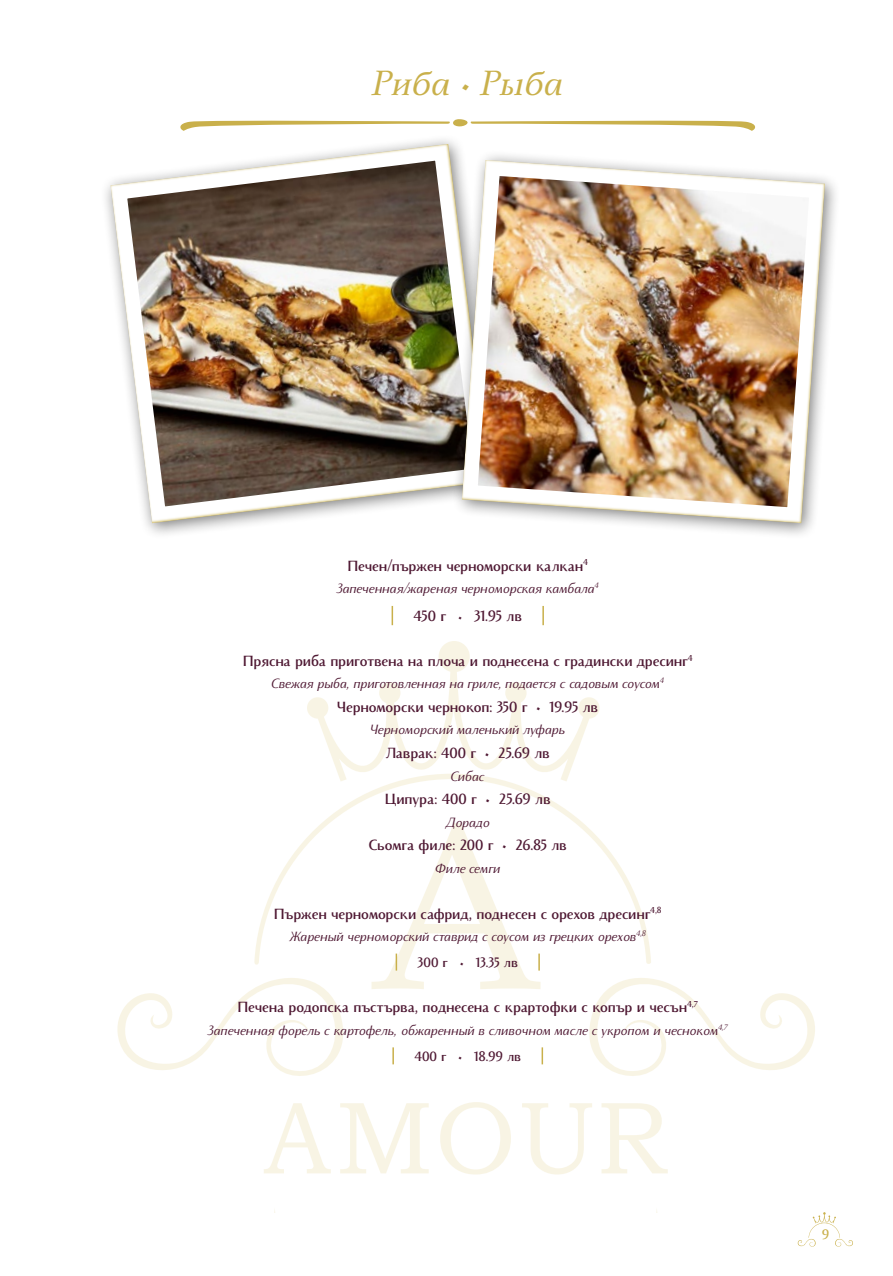
<style>
.page{position:relative;width:893px;height:1276px;background:#fff}
.page>*{position:absolute;margin:0;border:0;box-sizing:border-box;transform-origin:0 0}
.t1{font:italic 39px "Monterchi Serif";color:#c9b04b}
.t2{font:700 16.5px "Monterchi Text";letter-spacing:-.005em;color:#4f1933;scale:.95 1}
.t3{font:italic 15px/26.5px "Monterchi Text";letter-spacing:-.005em;color:#4f1933;text-align:center;scale:.95 1}
.t4{font:700 15px "Monterchi Text";color:#c9b04b;scale:.95 1}
.s1{font-size:15px}
.s2{font-weight:700;font-style:normal}
</style>
<div class="page">
<svg style="left:797px;top:1212px;width:56px;height:35px"></svg>
<svg style="left:264px;top:1102px;width:404px;height:72px"></svg>
<svg style="left:117px;top:978px;width:226px;height:98px"></svg>
<svg style="left:589px;top:978px;width:226px;height:98px"></svg>
<svg style="left:254px;top:781px;width:397px;height:184px"></svg>
<svg style="left:307px;top:641px;width:293px;height:140px"></svg>
<svg style="left:392px;top:606px;width:1px;height:19px"></svg>
<svg style="left:542px;top:606px;width:2px;height:19px"></svg>
<svg style="left:372px;top:823px;width:168px;height:166px"></svg>
<svg style="left:392px;top:1047px;width:2px;height:17px"></svg>
<svg style="left:542px;top:1047px;width:1px;height:17px"></svg>
<img style="left:110px;top:143px;width:349px;height:382px">
<div style="left:451px;top:149px;width:390px;height:391px;background:#000;opacity:.5"></div>
<img style="left:462px;top:159px;width:365px;height:367px">
<h1 class="t1" style="left:371px;top:55px;width:194px">Риба • Рыба</h1>
<p class="t2" style="left:348px;top:554px;width:255px">Печен/пържен черноморски калкан<sup>4</sup></p>
<p class="t3" style="left:337px;top:574px;width:277px">Запеченная/жареная черноморская камбала<sup>4</sup></p>
<p class="t2" style="left:414px;top:604px;width:116px">450 г <span class="s1">•</span> 31.95 лв</p>
<p class="t2" style="left:243px;top:649px;width:475px">Прясна риба приготвена на плоча и поднесена с градински дресинг<sup>4</sup></p>
<p class="t3" style="left:271px;top:669px;width:415px">Свежая рыба, приготовленная на гриле, подается с садовым соусом<sup>4</sup></p>
<p class="t2" style="left:337px;top:695px;width:276px">Черноморски чернокоп: 350 г • 19.95 лв</p>
<p class="t3" style="left:370px;top:715px;width:207px">Черноморский маленький луфарь</p>
<p class="t2" style="left:386px;top:741px;width:174px">Лаврак: 400 г • 25.69 лв</p>
<p class="t3" style="left:451px;top:761px;width:37px">Сибас</p>
<p class="t2" style="left:385px;top:787px;width:176px">Ципура: 400 г • 25.69 лв</p>
<p class="t3" style="left:446px;top:807px;width:48px">Дорадо</p>
<p class="t2" style="left:369px;top:833px;width:210px">Сьомга филе: 200 г • 26.85 лв</p>
<p class="t3" style="left:435px;top:853px;width:70px">Филе семги</p>
<p class="t2" style="left:274px;top:901px;width:410px">Пържен черноморски сафрид, поднесен с орехов дресинг<sup>4,8</sup></p>
<p class="t3" style="left:289px;top:922px;width:377px">Жареный черноморский ставрид с соусом из грецких орехов<sup>4,8<br></sup><span class="s2">300 г • 13.35 лв</span></p>
<p class="t2" style="left:237px;top:995px;width:486px">Печена родопска пъстърва, поднесена с крартофки с копър и чесън<sup>4,7</sup></p>
<p class="t3" style="left:208px;top:1015px;width:549px">Запеченная форель с картофель, обжаренный в сливочном масле с укропом и чесноком<sup>4,7<br></sup><span class="s2">400 г • 18.99 лв</span></p>
<p class="t4" style="left:822px;top:1224px;width:9px">9</p>
</div>
